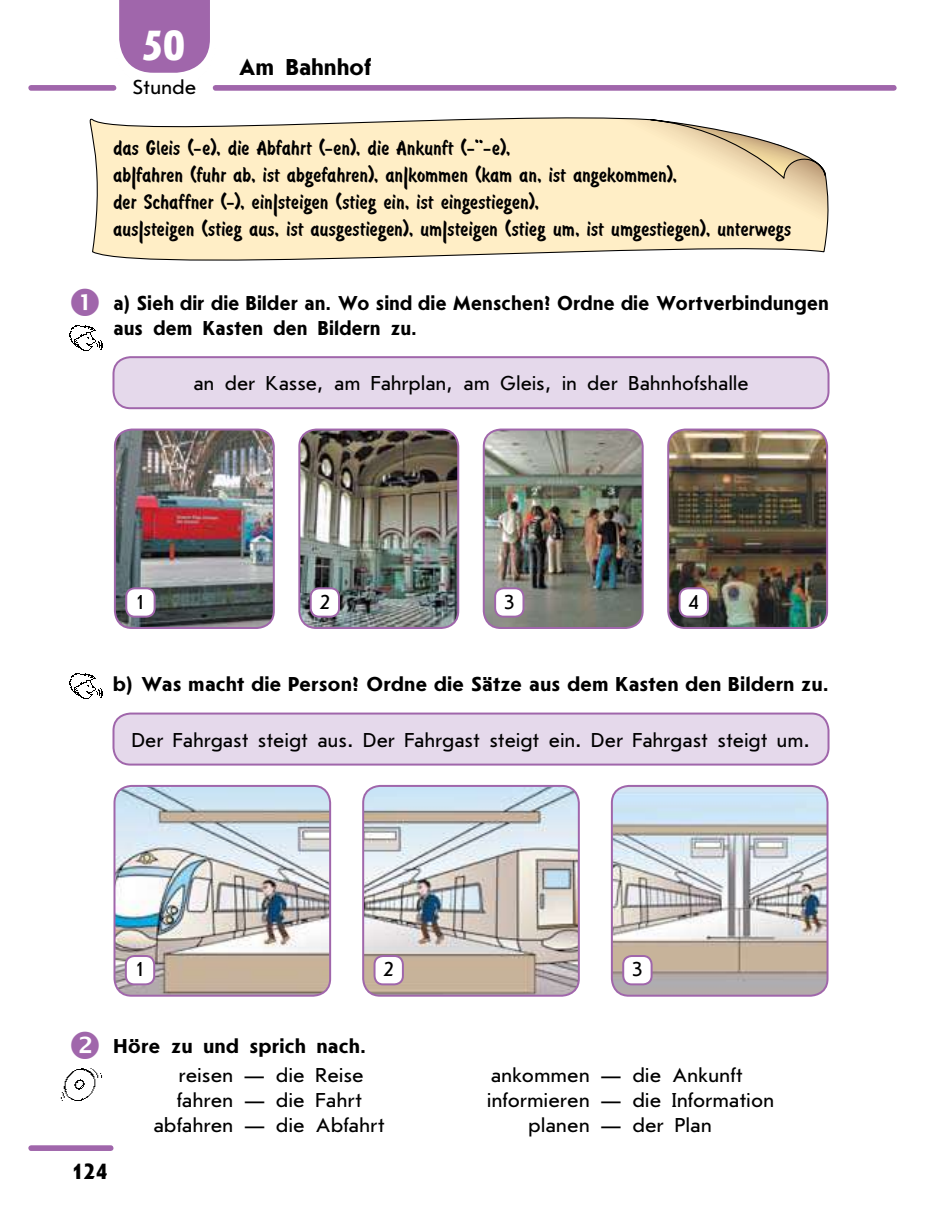
<style>
.page{position:relative;width:925px;height:1219px;background:#fff}
.page>*{position:absolute;margin:0;border:0;box-sizing:border-box;transform-origin:0 0}
.t1{font:700 44px "Journal Sans OTF";color:#fff}
.t2{font:700 24px "Journal Sans OTF";letter-spacing:.015em;color:#000}
.t3{font:23px/27px "Brush Type d";letter-spacing:.01em;color:#000}
.t4{font:700 23px "Journal Sans OTF";color:#000}
.t5{font:21px/25px "Journal Sans OTF";letter-spacing:.01em;color:#000;text-align:center}
.t6{font:700 21px/25px "Journal Sans OTF";letter-spacing:.025em;color:#000;scale:.95 1}
.t7{font:700 21px "Journal Sans OTF";letter-spacing:.025em;color:#000}
</style>
<div class="page">
<svg style="left:89px;top:117px;width:740px;height:144px;background:#faebc7"></svg>
<svg style="left:649px;top:120px;width:177px;height:67px"></svg>
<svg style="left:475px;top:139px;width:7px;height:4px"></svg>
<div style="left:113px;top:357px;width:715px;height:51px;background:#e5d9eb;border-radius:17px"></div>
<div style="left:112px;top:356px;width:717px;height:53px;border:2px solid #a066ab;border-radius:17px"></div>
<img style="left:115px;top:430px;width:159px;height:198px">
<div style="left:114px;top:429px;width:161px;height:200px;border:2px solid #a066ab;border-radius:17px"></div>
<div style="left:126px;top:588px;width:28px;height:29px;background:#fff;border-radius:9px"></div>
<div style="left:125px;top:587px;width:30px;height:31px;border:2px solid #a066ab;border-radius:9px"></div>
<img style="left:299px;top:430px;width:159px;height:197px">
<div style="left:298px;top:429px;width:161px;height:200px;border:2px solid #a066ab;border-radius:17px"></div>
<div style="left:310px;top:588px;width:29px;height:29px;background:#fff;border-radius:9px"></div>
<div style="left:309px;top:587px;width:31px;height:31px;border:2px solid #a066ab;border-radius:9px"></div>
<img style="left:485px;top:430px;width:157px;height:198px">
<div style="left:482px;top:429px;width:161px;height:200px;border:2px solid #a066ab;border-radius:17px"></div>
<div style="left:495px;top:588px;width:28px;height:29px;background:#fff;border-radius:9px"></div>
<div style="left:494px;top:587px;width:30px;height:31px;border:2px solid #a066ab;border-radius:9px"></div>
<img style="left:668px;top:430px;width:158px;height:198px">
<div style="left:667px;top:429px;width:160px;height:200px;border:2px solid #a066ab;border-radius:17px"></div>
<div style="left:679px;top:588px;width:28px;height:29px;background:#fff;border-radius:9px"></div>
<div style="left:678px;top:587px;width:30px;height:31px;border:2px solid #a066ab;border-radius:9px"></div>
<div style="left:113px;top:713px;width:715px;height:52px;background:#e5d9eb;border-radius:17px"></div>
<div style="left:112px;top:712px;width:717px;height:54px;border:2px solid #a066ab;border-radius:17px"></div>
<img style="left:116px;top:786px;width:214px;height:208px">
<div style="left:113px;top:785px;width:218px;height:212px;border:2px solid #a066ab;border-radius:17px"></div>
<div style="left:126px;top:956px;width:28px;height:28px;background:#fff;border-radius:9px"></div>
<div style="left:125px;top:955px;width:30px;height:30px;border:2px solid #a066ab;border-radius:9px"></div>
<img style="left:363px;top:786px;width:215px;height:210px">
<div style="left:362px;top:785px;width:217px;height:212px;border:2px solid #a066ab;border-radius:17px"></div>
<div style="left:374px;top:956px;width:29px;height:28px;background:#fff;border-radius:9px"></div>
<div style="left:373px;top:955px;width:31px;height:30px;border:2px solid #a066ab;border-radius:9px"></div>
<img style="left:613px;top:786px;width:214px;height:208px">
<div style="left:610px;top:785px;width:218px;height:212px;border:2px solid #a066ab;border-radius:17px"></div>
<div style="left:623px;top:956px;width:28px;height:28px;background:#fff;border-radius:9px"></div>
<div style="left:622px;top:955px;width:30px;height:30px;border:2px solid #a066ab;border-radius:9px"></div>
<img style="left:69px;top:325px;width:33px;height:26px">
<img style="left:69px;top:673px;width:33px;height:26px">
<img style="left:60px;top:1068px;width:42px;height:32px">
<div style="left:28px;top:1145px;width:85px;height:6px;background:#a066ab;border-radius:3px"></div>
<div style="left:28px;top:85px;width:88px;height:6px;background:#a066ab;border-radius:3px"></div>
<div style="left:213px;top:85px;width:683px;height:6px;background:#a066ab;border-radius:3px"></div>
<svg style="left:112px;top:0;width:104px;height:91px"></svg>
<h1 class="t1" style="left:141px;top:18px;width:47px">50</h1>
<p class="t5" style="left:133px;top:74px;width:65px">Stunde</p>
<p class="t2" style="left:238px;top:52px;width:134px">Am Bahnhof</p>
<p class="t3" style="left:113px;top:136px;width:678px">das Gleis (-e), die Abfahrt (-en), die Ankunft (- -e),<br>ab|fahren (fuhr ab, ist abgefahren), an|kommen (kam an, ist angekommen),<br>der Schaffner (-), ein|steigen (stieg ein, ist eingestiegen),<br>aus|steigen (stieg aus, ist ausgestiegen), um|steigen (stieg um, ist umgestiegen), unterwegs</p>
<p class="t6" style="left:113px;top:290px;width:753px">a) Sieh dir die Bilder an. Wo sind die Menschen? Ordne die Wortverbindungen aus dem Kasten den Bildern zu.</p>
<p class="t5" style="left:193px;top:370px;width:556px">an der Kasse, am Fahrplan, am Gleis, in der Bahnhofshalle</p>
<p class="t5" style="left:135px;top:589px;width:13px">1</p>
<p class="t5" style="left:319px;top:589px;width:13px">2</p>
<p class="t5" style="left:503px;top:589px;width:13px">3</p>
<p class="t5" style="left:688px;top:589px;width:13px">4</p>
<p class="t7" style="left:113px;top:672px;width:716px">b) Was macht die Person? Ordne die Sätze aus dem Kasten den Bildern zu.</p>
<p class="t5" style="left:132px;top:727px;width:679px">Der Fahrgast steigt aus. Der Fahrgast steigt ein. Der Fahrgast steigt um.</p>
<p class="t5" style="left:134px;top:957px;width:13px">1</p>
<p class="t5" style="left:383px;top:957px;width:13px">2</p>
<p class="t5" style="left:631px;top:957px;width:13px">3</p>
<p class="t7" style="left:113px;top:1034px;width:253px">Höre zu und sprich nach.</p>
<p class="t5" style="left:153px;top:1062px;width:233px">reisen — die Reise fahren — die Fahrt abfahren — die Abfahrt</p>
<p class="t5" style="left:490px;top:1062px;width:254px">ankommen — die Ankunft</p>
<p class="t5" style="left:487px;top:1087px;width:288px">informieren — die Information</p>
<p class="t5" style="left:528px;top:1112px;width:185px">planen — der Plan</p>
<p class="t4" style="left:71px;top:1157px;width:38px">124</p>
</div>
